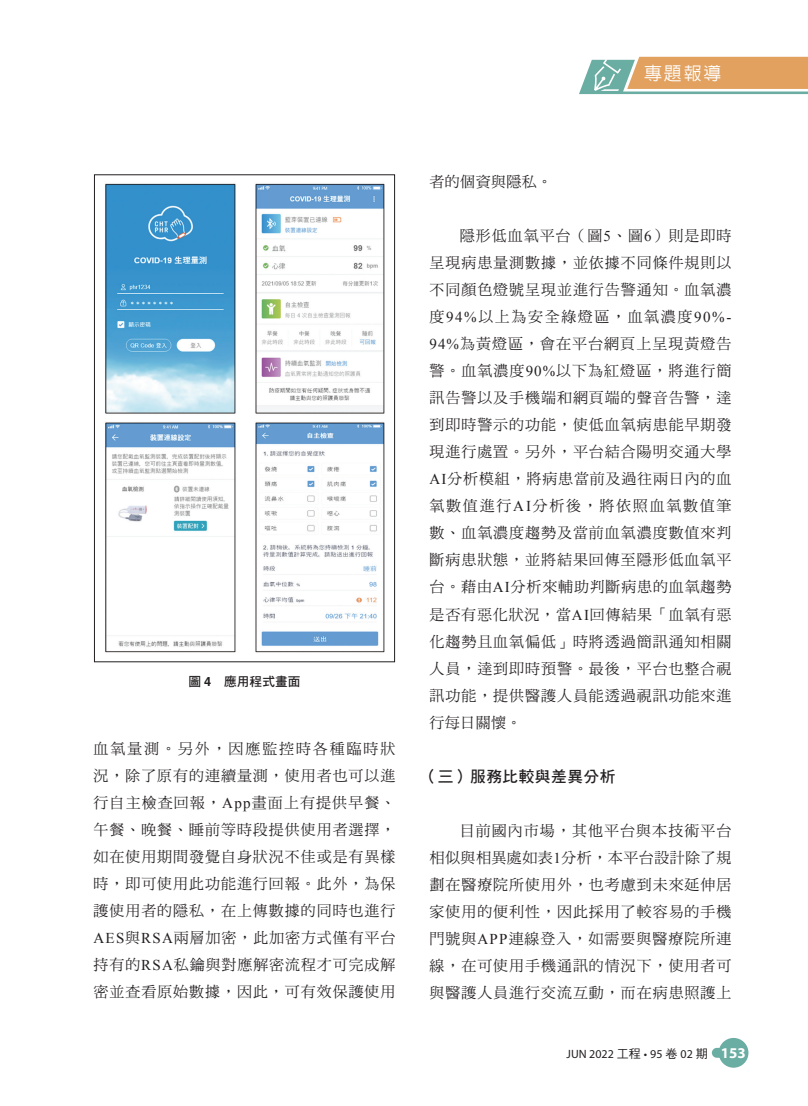
<style>
.page{position:relative;width:808px;height:1106px;background:#fff}
.page>*{position:absolute;margin:0;border:0;box-sizing:border-box;transform-origin:0 0}
.t1{font:500 18px "AR Hei B5";color:#fff}
.t2{font:15.75px "DF Hei Std W7";letter-spacing:.03em;color:#231f20}
.t3{font:15px/27px "DF Ming Std W5";letter-spacing:.06em;color:#231f20;text-align:justify}
.t4{font:15px "DF Ming Std W5";letter-spacing:.025em;color:#231f20}
.t5{font:12.75px "DF Hei Std W7";color:#231f20}
.t6{font:12px "Myriad Pro";color:#231f20}
.s1{font-family:"Helvetica";font-weight:700}
.s2{font-family:"Times New Roman"}
.s3{font-family:"DF Hei Std W5"}
.s4{font-weight:700;font-size:15px;color:#fff}
</style>
<div class="page">
<svg style="left:579px;top:57px;width:229px;height:37px"></svg>
<div style="left:719px;top:1037px;width:29px;height:30px;background:#6aada2;border-radius:50%"></div>
<div style="left:712px;top:1047px;width:26px;height:10px;background:#6aada2;border-radius:5px"></div>
<img style="left:105px;top:183px;width:280px;height:470px">
<div style="left:94px;top:174px;width:301px;height:488px;border:1px solid #231f20"></div>
<p class="t1" style="left:644px;top:64px;width:79px">專題報導</p>
<p class="t5" style="left:188px;top:674px;width:114px">圖 <span class="s1">4</span>　應用程式畫面</p>
<p class="t3" style="left:94px;top:735px;width:303px">血氧量測。另外，因應監控時各種臨時狀況，除了原有的連續量測，使用者也可以進行自主檢查回報，<span class="s2">App</span>畫面上有提供早餐、午餐、晚餐、睡前等時段提供使用者選擇，如在使用期間發覺自身狀況不佳或是有異樣時，即可使用此功能進行回報。此外，為保護使用者的隱私，在上傳數據的同時也進行<span class="s2">AES</span>與<span class="s2">RSA</span>兩層加密，此加密方式僅有平台持有的<span class="s2">RSA</span>私鑰與對應解密流程才可完成解密並查看原始數據，因此，可有效保護使用</p>
<p class="t4" style="left:429px;top:174px;width:124px">者的個資與隱私。</p>
<p class="t3" style="left:429px;top:222px;width:303px;text-indent:30px">隱形低血氧平台（圖<span class="s2">5</span>、圖<span class="s2">6</span>）則是即時呈現病患量測數據，並依據不同條件規則以不同顏色燈號呈現並進行告警通知。血氧濃度<span class="s2">94%</span>以上為安全綠燈區，血氧濃度<span class="s2">90%- 94%</span>為黃燈區，會在平台網頁上呈現黃燈告警。血氧濃度<span class="s2">90%</span>以下為紅燈區，將進行簡訊告警以及手機端和網頁端的聲音告警，達到即時警示的功能，使低血氧病患能早期發現進行處置。另外，平台結合陽明交通大學<span class="s2">AI</span>分析模組，將病患當前及過往兩日內的血氧數值進行<span class="s2">AI</span>分析後，將依照血氧數值筆數、血氧濃度趨勢及當前血氧濃度數值來判斷病患狀態，並將結果回傳至隱形低血氧平台。藉由<span class="s2">AI</span>分析來輔助判斷病患的血氧趨勢是否有惡化狀況，當<span class="s2">AI</span>回傳結果「血氧有惡化趨勢且血氧偏低」時將透過簡訊通知相關人員，達到即時預警。最後，平台也整合視訊功能，提供醫護人員能透過視訊功能來進行每日關懷。</p>
<p class="t2" style="left:422px;top:768px;width:195px">（三）服務比較與差異分析</p>
<p class="t3" style="left:429px;top:816px;width:303px;text-indent:30px">目前國內市場，其他平台與本技術平台相似與相異處如表<span class="s2">1</span>分析，本平台設計除了規劃在醫療院所使用外，也考慮到未來延伸居家使用的便利性，因此採用了較容易的手機門號與<span class="s2">APP</span>連線登入，如需要與醫療院所連線，在可使用手機通訊的情況下，使用者可與醫護人員進行交流互動，而在病患照護上</p>
<p class="t6" style="left:567px;top:1046px;width:181px">JUN 2022 <span class="s3">工程</span> • 95 <span class="s3">卷</span> 02 <span class="s3">期</span> <span class="s4">153</span></p>
</div>
